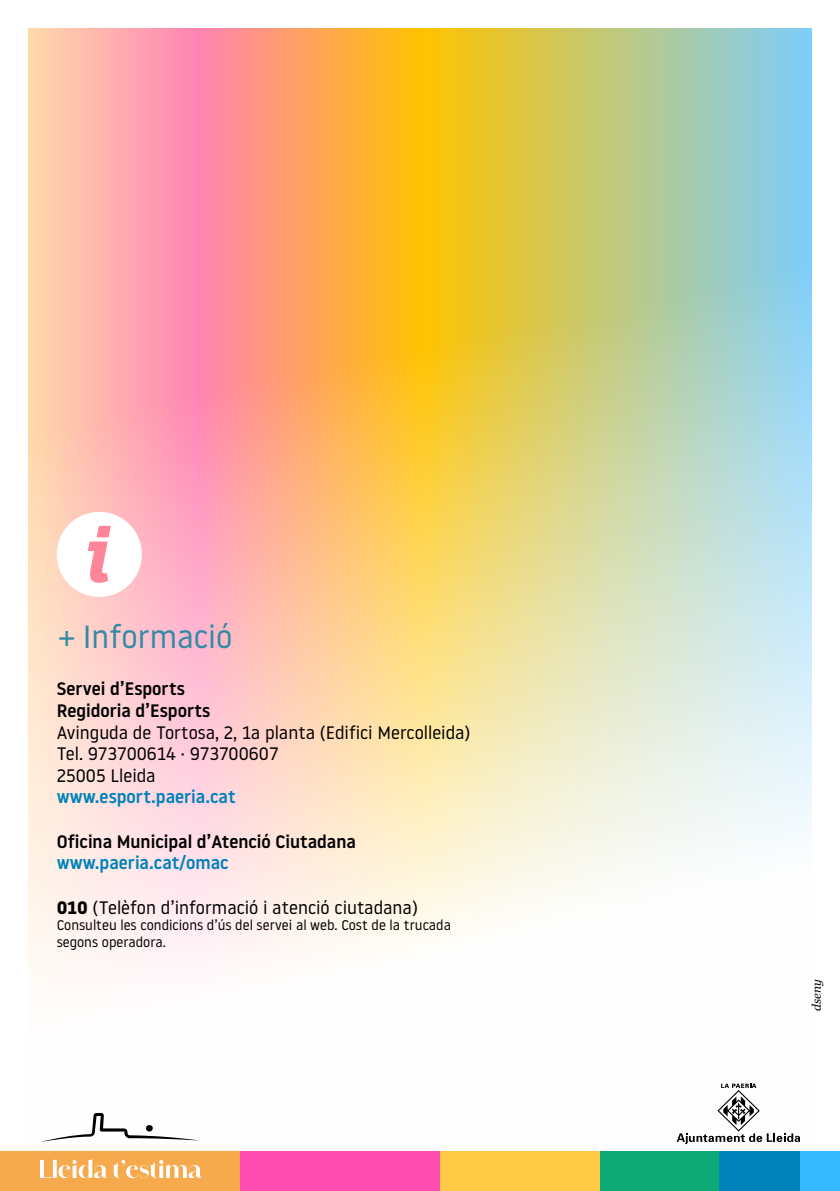
<style>
.page{position:relative;width:840px;height:1191px;background:#fff}
.page>*{position:absolute;margin:0;border:0;box-sizing:border-box;transform-origin:0 0}
.t1{font:32px "Noway";color:#318ba3}
.t2{font:18px/21.6px "Noway";color:#000}
.t3{font:500 18px/21.6px "Noway";color:#000}
.t4{font:500 18px "Noway";color:#0082ba}
.t5{font:14px/16.8px "Noway";color:#000}
.t6{font:italic 12px "Georgia";color:#000}
.s1{font-weight:700}
</style>
<div class="page">
<img style="left:28px;top:28px;width:783px;height:1117px">
<div style="left:57px;top:512px;width:85px;height:85px;background:#fff;border-radius:43px"></div>
<svg style="left:88px;top:526px;width:23px;height:57px"></svg>
<svg style="left:676px;top:1083px;width:123px;height:61px"></svg>
<svg style="left:40px;top:1112px;width:160px;height:30px"></svg>
<div style="left:0;top:1151px;width:240px;height:40px;background:#f6aa4d"></div>
<div style="left:240px;top:1151px;width:200px;height:40px;background:#ff4daf"></div>
<div style="left:440px;top:1151px;width:159px;height:40px;background:#ffca46"></div>
<div style="left:599px;top:1151px;width:120px;height:40px;background:#0eaa75"></div>
<div style="left:719px;top:1151px;width:80px;height:40px;background:#0082ba"></div>
<div style="left:799px;top:1151px;width:40px;height:40px;background:#36baff"></div>
<svg style="left:40px;top:1159px;width:161px;height:19px"></svg>
<h1 class="t1" style="left:59px;top:615px;width:175px">+ Informació</h1>
<p class="t3" style="left:57px;top:678px;width:155px">Servei d’Esports<br>Regidoria d’Esports</p>
<p class="t2" style="left:57px;top:720px;width:415px">Avinguda de Tortosa, 2, 1a planta (Edifici Mercolleida)<br>Tel. 973700614 · 973700607<br>25005 Lleida</p>
<p class="t4" style="left:57px;top:784px;width:180px">www.esport.paeria.cat</p>
<p class="t3" style="left:57px;top:830px;width:300px">Oficina Municipal d’Atenció Ciutadana</p>
<p class="t4" style="left:57px;top:850px;width:173px">www.paeria.cat/omac</p>
<p class="t2" style="left:57px;top:895px;width:362px"><span class="s1">010</span> (Telèfon d’informació i atenció ciutadana)</p>
<p class="t5" style="left:57px;top:916px;width:395px">Consulteu les condicions d’ús del servei al web. Cost de la trucada segons operadora.</p>
<p class="t6" style="left:807px;top:1011px;width:33px;rotate:-90deg">dseny</p>
</div>
